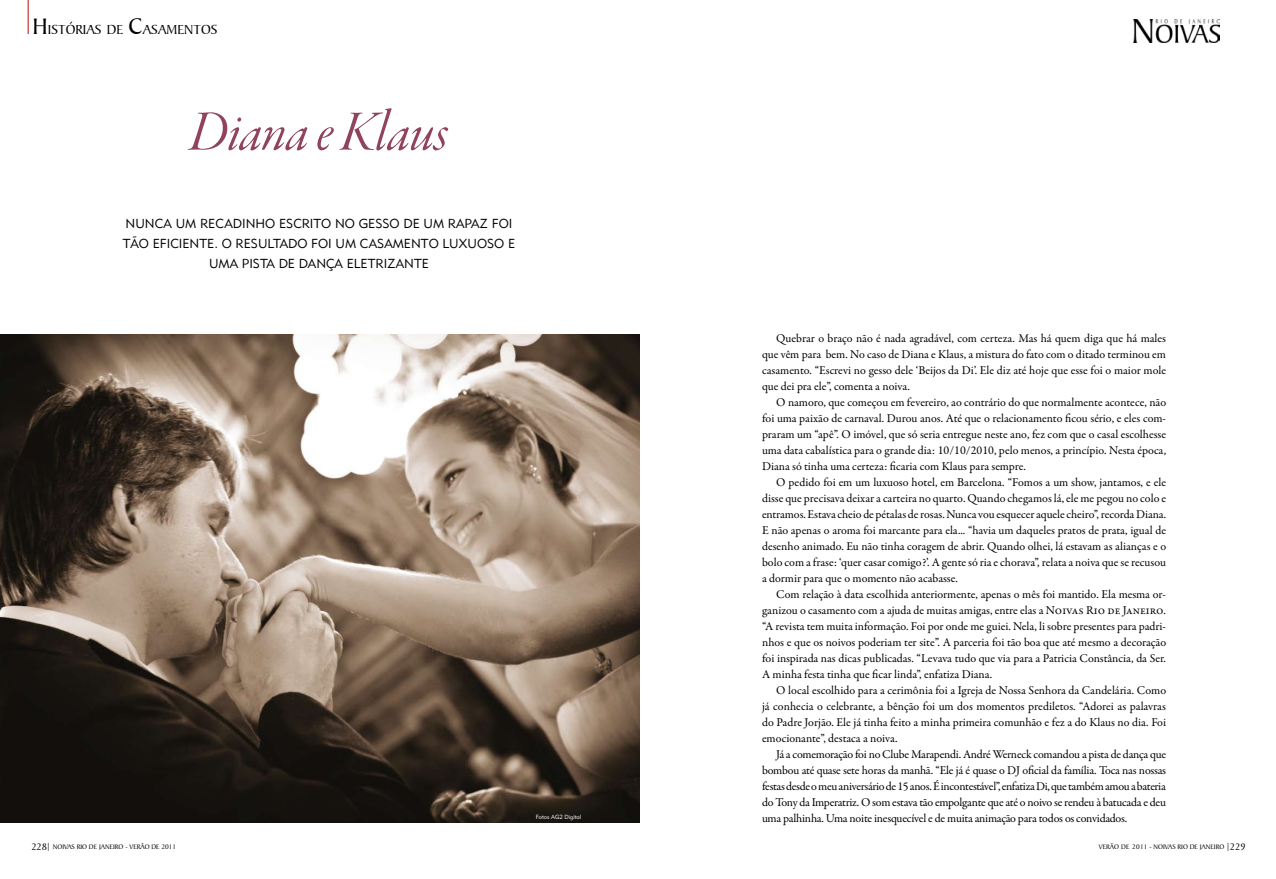
<style>
.page{position:relative;width:1276px;height:879px;background:#fff}
.page>*{position:absolute;margin:0;border:0;box-sizing:border-box;transform-origin:0 0}
.t1{font:60px "Garamond Premr Pro It Disp";letter-spacing:-.01em;color:#90425e}
.t2{font:14px "Baker Signet BT";color:#000}
.t3{font:13px/20px "Geometric 415 BT Lite A";color:#000;text-align:center}
.t4{font:12px/16px "Garamond Premr Pro";letter-spacing:-.005em;color:#000;text-align:justify}
.t5{font:7px "Baker Signet BT";color:#000}
.t6{font:6px "Geometric 415 BT Lite A";color:#fff}
.s1{font-size:24px}
.s2{font-size:10px}
.s3{font-size:8px}
</style>
<div class="page">
<img style="left:0;top:335px;width:639px;height:487px">
<hr style="left:28px;top:0;width:1px;height:34px;background:#c00808">
<img style="left:1133px;top:20px;width:86px;height:23px">
<p class="t2" style="left:33px;top:21px;width:187px"><span class="s1">H</span>ISTÓRIAS DE <span class="s1">C</span>ASAMENTOS</p>
<h1 class="t1" style="left:190px;top:100px;width:259px">Diana e Klaus</h1>
<p class="t3" style="left:123px;top:213px;width:394px">NUNCA UM RECADINHO ESCRITO NO GESSO DE UM RAPAZ FOI<br>TÃO EFICIENTE. O RESULTADO FOI UM CASAMENTO LUXUOSO E<br>UMA PISTA DE DANÇA ELETRIZANTE</p>
<p class="t6" style="left:536px;top:813px;width:47px">Fotos AG2 Digital</p>
<p class="t4" style="left:762px;top:331px;width:405px;text-indent:14px">Quebrar o braço não é nada agradável, com certeza. Mas há quem diga que há males que vêm para bem. No caso de Diana e Klaus, a mistura do fato com o ditado terminou em casamento. “Escrevi no gesso dele ‘Beijos da Di’. Ele diz até hoje que esse foi o maior mole que dei pra ele”, comenta a noiva.</p>
<p class="t4" style="left:762px;top:395px;width:405px;text-indent:14px">O namoro, que começou em fevereiro, ao contrário do que normalmente acontece, não foi uma paixão de carnaval. Durou anos. Até que o relacionamento ficou sério, e eles com&shy;praram um “apê”. O imóvel, que só seria entregue neste ano, fez com que o casal escolhesse uma data cabalística para o grande dia: 10/10/2010, pelo menos, a princípio. Nesta época, Diana só tinha uma certeza: ficaria com Klaus para sempre.</p>
<p class="t4" style="left:762px;top:475px;width:406px;text-indent:14px">O pedido foi em um luxuoso hotel, em Barcelona. “Fomos a um show, jantamos, e ele disse que precisava deixar a carteira no quarto. Quando chegamos lá, ele me pegou no colo e entramos. Estava cheio de pétalas de rosas. Nunca vou esquecer aquele cheiro”, recorda Diana.<br>E não apenas o aroma foi marcante para ela... “havia um daqueles pratos de prata, igual de desenho animado. Eu não tinha coragem de abrir. Quando olhei, lá estavam as alianças e o bolo com a frase: ‘quer casar comigo?’. A gente só ria e chorava”, relata a noiva que se recusou a dormir para que o momento não acabasse.</p>
<p class="t4" style="left:762px;top:587px;width:406px;text-indent:14px">Com relação à data escolhida anteriormente, apenas o mês foi mantido. Ela mesma or&shy;ganizou o casamento com a ajuda de muitas amigas, entre elas a Noivas Rio de Janeiro. “A revista tem muita informação. Foi por onde me guiei. Nela, li sobre presentes para padri&shy;nhos e que os noivos poderiam ter site”. A parceria foi tão boa que até mesmo a decoração foi inspirada nas dicas publicadas. “Levava tudo que via para a Patricia Constância, da Ser.<br>A minha festa tinha que ficar linda”, enfatiza Diana.</p>
<p class="t4" style="left:762px;top:682px;width:406px;text-indent:14px">O local escolhido para a cerimônia foi a Igreja de Nossa Senhora da Candelária. Como já conhecia o celebrante, a bênção foi um dos momentos prediletos. “Adorei as palavras do Padre Jorjão. Ele já tinha feito a minha primeira comunhão e fez a do Klaus no dia. Foi emocionante”, destaca a noiva.</p>
<p class="t4" style="left:762px;top:746px;width:406px;text-indent:14px">Já a comemoração foi no Clube Marapendi. André Werneck comandou a pista de dança que bombou até quase sete horas da manhã. “Ele já é quase o DJ oficial da família. Toca nas nossas festas desde o meu aniversário de 15 anos. É incontestável”, enfatiza Di, que também amou a bateria do Tony da Imperatriz. O som estava tão empolgante que até o noivo se rendeu à batucada e deu uma palhinha. Uma noite inesquecível e de muita animação para todos os convidados.</p>
<p class="t5" style="left:31px;top:842px;width:146px"><span class="s2">228</span><span class="s3">|</span> NOIVAS RIO DE JANEIRO - VERÃO de 2011</p>
<p class="t5" style="left:1098px;top:843px;width:148px">VERÃO de 2011 - NOIVAS RIO DE JANEIRO <span class="s3">|</span><span class="s2">229</span></p>
</div>
